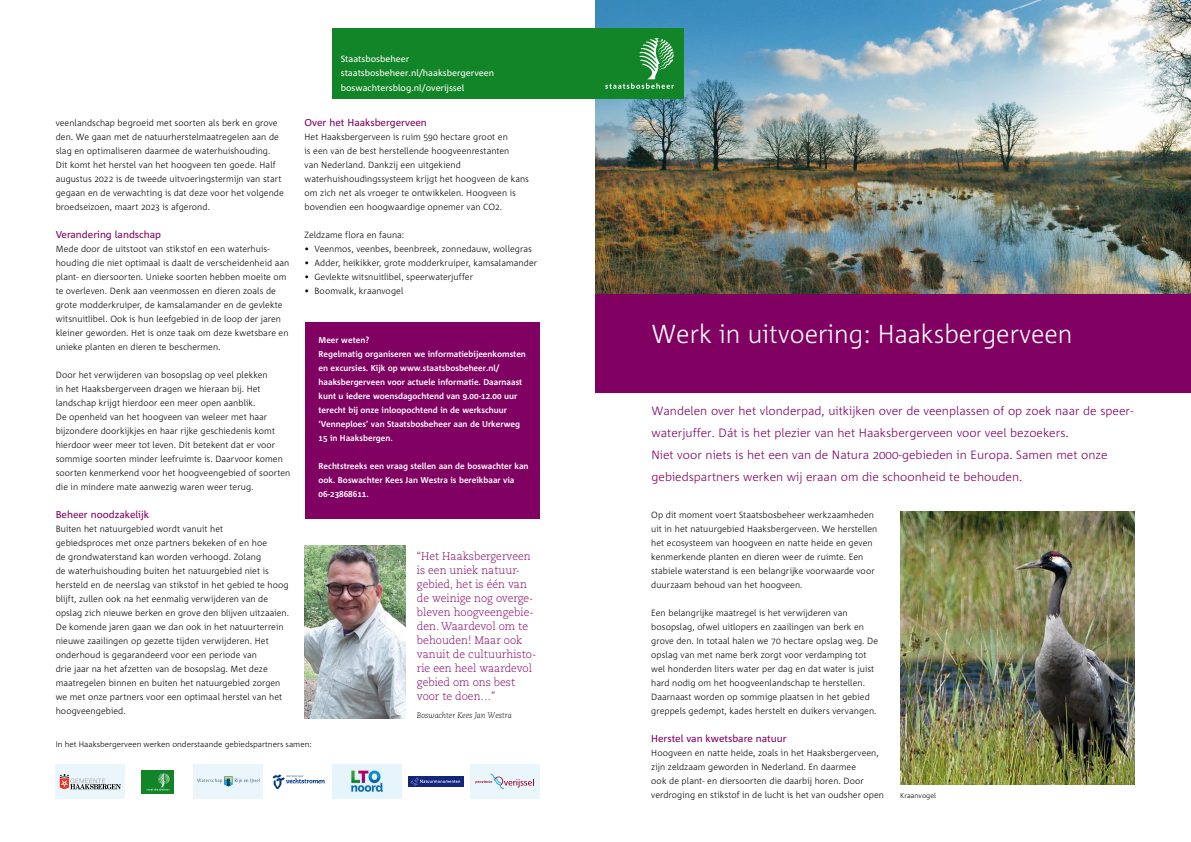
<style>
.page{position:relative;width:1191px;height:842px;background:#fff}
.page>*{position:absolute;margin:0;border:0;box-sizing:border-box;transform-origin:0 0}
.t1{font:300 26px "Agro Sans";color:#fff;scale:.95 1}
.t2{font:12px/22px "Agrofont Mager";color:#800161}
.t3{font:300 11px/14px "Caecilia";color:#800161}
.t4{font:10px "Agrofont Normaal";color:#800161}
.t5{font:9px/14px "Agrofont Mager";letter-spacing:.005em;color:#000}
.t6{font:9px/14.6px "Agro Sans";color:#fff}
.t7{font:700 8.5px/14px "Agro Sans";color:#fff}
.t8{font:300 8px "Agro Sans";color:#000}
.t9{font:italic 300 8px "Caecilia";color:#000;scale:.96 1}
.t10{font:300 7px "Agro Sans";color:#000}
</style>
<div class="page">
<img style="left:595px;top:0;width:596px;height:295px">
<div style="left:595px;top:28px;width:89px;height:71px;background:#128528"></div>
<svg style="left:605px;top:38px;width:69px;height:51px"></svg>
<div style="left:595px;top:295px;width:596px;height:98px;background:#800161"></div>
<img style="left:900px;top:512px;width:235px;height:272px">
<div style="left:332px;top:28px;width:263px;height:71px;background:#128528"></div>
<img style="left:350px;top:770px;width:34px;height:23px">
<div style="left:194px;top:764px;width:69px;height:35px;background:#ebf6fc"></div>
<svg style="left:197px;top:776px;width:63px;height:10px"></svg>
<svg style="left:272px;top:774px;width:53px;height:15px"></svg>
<div style="left:56px;top:764px;width:69px;height:35px;background:#ebf6fc"></div>
<svg style="left:60px;top:774px;width:61px;height:15px"></svg>
<div style="left:408px;top:776px;width:56px;height:11px;background:#14267b"></div>
<svg style="left:410px;top:777px;width:50px;height:9px"></svg>
<div style="left:470px;top:764px;width:69px;height:35px;background:#ebf6fc"></div>
<svg style="left:475px;top:774px;width:59px;height:15px"></svg>
<div style="left:141px;top:770px;width:33px;height:24px;background:#128528"></div>
<svg style="left:147px;top:773px;width:23px;height:17px"></svg>
<img style="left:304px;top:546px;width:101px;height:172px">
<div style="left:304px;top:322px;width:235px;height:196px;background:#800161"></div>
<p class="t5" style="left:56px;top:116px;width:230px">veenlandschap begroeid met soorten als berk en grove den. We gaan met de natuurherstelmaatregelen aan de slag en optimaliseren daarmee de waterhuishouding.<br>Dit komt het herstel van het hoogveen ten goede. Half augustus 2022 is de tweede uitvoeringstermijn van start gegaan en de verwachting is dat deze voor het volgende broedseizoen, maart 2023 is afgerond.</p>
<p class="t4" style="left:56px;top:229px;width:107px">Verandering landschap</p>
<p class="t5" style="left:56px;top:242px;width:235px">Mede door de uitstoot van stikstof en een waterhuis&shy;houding die niet optimaal is daalt de verscheidenheid aan plant- en diersoorten. Unieke soorten hebben moeite om te overleven. Denk aan veenmossen en dieren zoals de grote modderkruiper, de kamsalamander en de gevlekte witsnuitlibel. Ook is hun leefgebied in de loop der jaren kleiner geworden. Het is onze taak om deze kwetsbare en unieke planten en dieren te beschermen.</p>
<p class="t5" style="left:56px;top:368px;width:236px">Door het verwijderen van bosopslag op veel plekken<br>in het Haaksbergerveen dragen we hieraan bij. Het landschap krijgt hierdoor een meer open aanblik.<br>De openheid van het hoogveen van weleer met haar bijzondere doorkijkjes en haar rijke geschiedenis komt hierdoor weer meer tot leven. Dit betekent dat er voor sommige soorten minder leefruimte is. Daarvoor komen soorten kenmerkend voor het hoogveengebied of soorten die in mindere mate aanwezig waren weer terug.</p>
<p class="t4" style="left:56px;top:509px;width:95px">Beheer noodzakelijk</p>
<p class="t5" style="left:56px;top:522px;width:235px">Buiten het natuurgebied wordt vanuit het<br>gebiedsproces met onze partners bekeken of en hoe<br>de grondwaterstand kan worden verhoogd. Zolang<br>de waterhuishouding buiten het natuurgebied niet is hersteld en de neerslag van stikstof in het gebied te hoog blijft, zullen ook na het eenmalig verwijderen van de opslag zich nieuwe berken en grove den blijven uitzaaien.<br>De komende jaren gaan we dan ook in het natuurterrein nieuwe zaailingen op gezette tijden verwijderen. Het onderhoud is gegarandeerd voor een periode van<br>drie jaar na het afzetten van de bosopslag. Met deze maatregelen binnen en buiten het natuurgebied zorgen we met onze partners voor een optimaal herstel van het hoogveengebied.</p>
<p class="t6" style="left:341px;top:52px;width:155px">Staatsbosbeheer staatsbosbeheer.nl/haaksbergerveen boswachtersblog.nl/overijssel</p>
<p class="t4" style="left:304px;top:117px;width:124px">Over het Haaksbergerveen</p>
<p class="t5" style="left:304px;top:130px;width:226px">Het Haaksbergerveen is ruim 590 hectare groot en<br>is een van de best herstellende hoogveenrestanten<br>van Nederland. Dankzij een uitgekiend waterhuishoudingssysteem krijgt het hoogveen de kans om zich net als vroeger te ontwikkelen. Hoogveen is bovendien een hoogwaardige opnemer van CO2.</p>
<p class="t5" style="left:304px;top:228px;width:101px">Zeldzame flora en fauna:</p>
<p class="t5" style="left:304px;top:242px;width:229px">• Veenmos, veenbes, beenbreek, zonnedauw, wollegras</p>
<p class="t5" style="left:304px;top:256px;width:234px">• Adder, heikikker, grote modderkruiper, kamsalamander</p>
<p class="t5" style="left:304px;top:270px;width:170px">• Gevlekte witsnuitlibel, speerwaterjuffer</p>
<p class="t5" style="left:304px;top:284px;width:100px">• Boomvalk, kraanvogel</p>
<p class="t7" style="left:318px;top:333px;width:209px">Meer weten?<br>Regelmatig organiseren we informatiebijeenkomsten en excursies. Kijk op www.staatsbosbeheer.nl/ haaksbergerveen voor actuele informatie. Daarnaast kunt u iedere woensdagochtend van 9.00-12.00 uur terecht bij onze inloopochtend in de werkschuur ‘Venneploes’ van Staatsbosbeheer aan de Urkerweg 15 in Haaksbergen.</p>
<p class="t7" style="left:318px;top:459px;width:211px">Rechtstreeks een vraag stellen aan de boswachter kan ook. Boswachter Kees Jan Westra is bereikbaar via<br>06-23868611.</p>
<p class="t3" style="left:417px;top:549px;width:121px">“Het Haaksbergerveen is een uniek natuur&shy;gebied, het is één van de weinige nog overge&shy;bleven hoogveengebie&shy;den. Waardevol om te behouden! Maar ook vanuit de cultuurhisto&shy;rie een heel waardevol gebied om ons best voor te doen…”</p>
<p class="t9" style="left:417px;top:711px;width:100px">Boswachter Kees Jan Westra</p>
<p class="t8" style="left:56px;top:740px;width:257px">In het Haaksbergerveen werken onderstaande gebiedspartners samen:</p>
<h1 class="t1" style="left:651px;top:320px;width:445px">Werk in uitvoering: Haaksbergerveen</h1>
<p class="t2" style="left:651px;top:400px;width:483px">Wandelen over het vlonderpad, uitkijken over de veenplassen of op zoek naar de speer&shy;waterjuffer. Dát is het plezier van het Haaksbergerveen voor veel bezoekers.<br>Niet voor niets is het een van de Natura 2000-gebieden in Europa. Samen met onze gebiedspartners werken wij eraan om die schoonheid te behouden.</p>
<p class="t5" style="left:651px;top:508px;width:228px">Op dit moment voert Staatsbosbeheer werkzaamheden uit in het natuurgebied Haaksbergerveen. We herstellen het ecosysteem van hoogveen en natte heide en geven kenmerkende planten en dieren weer de ruimte. Een stabiele waterstand is een belangrijke voorwaarde voor duurzaam behoud van het hoogveen.</p>
<p class="t5" style="left:651px;top:606px;width:228px">Een belangrijke maatregel is het verwijderen van bosopslag, ofwel uitlopers en zaailingen van berk en grove den. In totaal halen we 70 hectare opslag weg. De opslag van met name berk zorgt voor verdamping tot wel honderden liters water per dag en dat water is juist hard nodig om het hoogveenlandschap te herstellen.<br>Daarnaast worden op sommige plaatsen in het gebied greppels gedempt, kades herstelt en duikers vervangen.</p>
<p class="t4" style="left:651px;top:733px;width:137px">Herstel van kwetsbare natuur</p>
<p class="t5" style="left:651px;top:746px;width:234px">Hoogveen en natte heide, zoals in het Haaksbergerveen, zijn zeldzaam geworden in Nederland. En daarmee<br>ook de plant- en diersoorten die daarbij horen. Door verdroging en stikstof in de lucht is het van oudsher open</p>
<p class="t10" style="left:900px;top:792px;width:37px">Kraanvogel</p>
</div>
